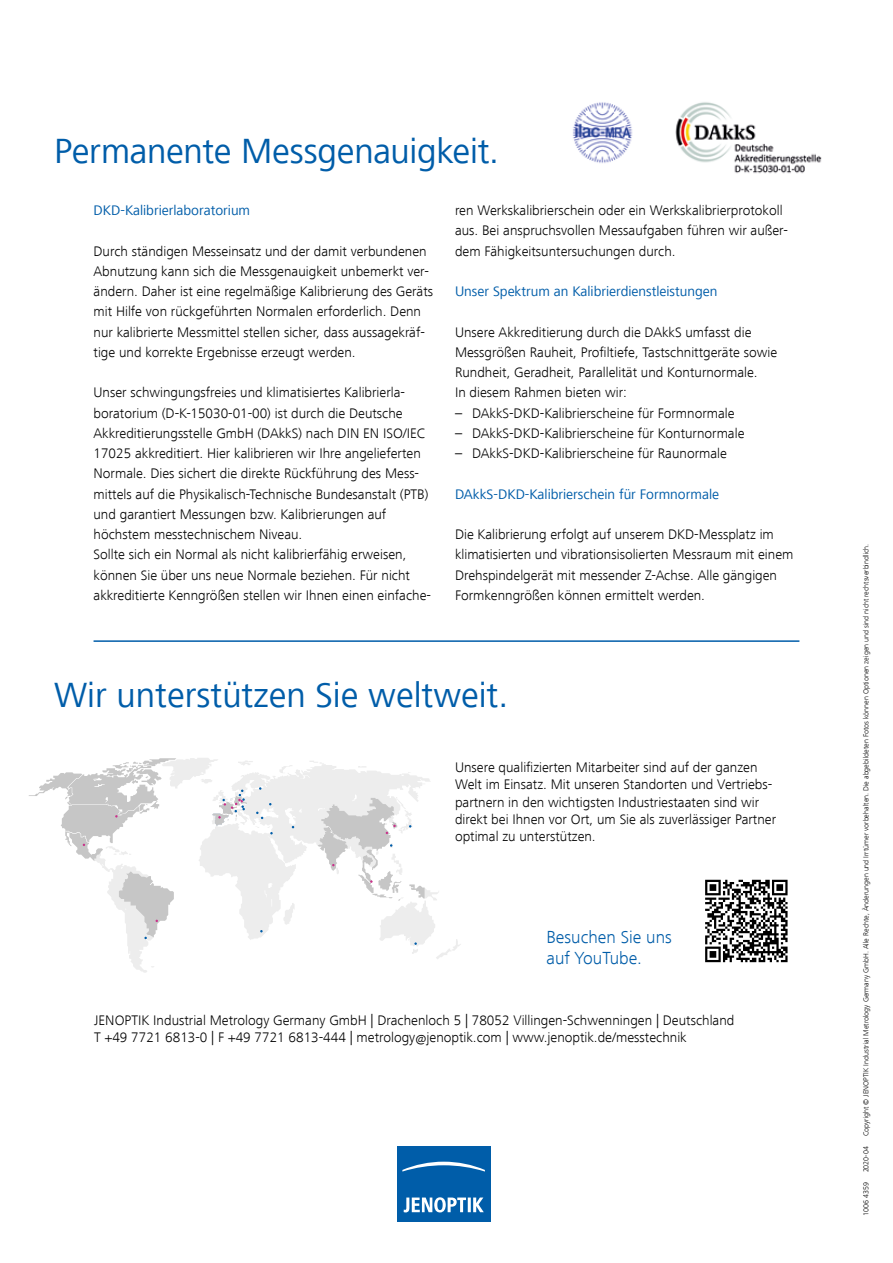
<style>
.page{position:relative;width:893px;height:1263px;background:#fff}
.page>*{position:absolute;margin:0;border:0;box-sizing:border-box;transform-origin:0 0}
.t1{font:36px "Frutiger Next LT";color:#005da9}
.t2{font:300 18px/21px "Frutiger Next LT";color:#005da9}
.t3{font:300 14.25px/20.2px "Frutiger Next LT";color:#000}
.t4{font:14.25px "Frutiger Next LT";color:#005da9}
.t5{font:300 7.5px "Frutiger Next LT";color:#000}
</style>
<div class="page">
<svg style="left:28px;top:758px;width:433px;height:215px"></svg>
<div style="left:397px;top:1147px;width:93px;height:75px;background:#005da9"></div>
<svg style="left:402px;top:1162px;width:83px;height:9px"></svg>
<svg style="left:404px;top:1197px;width:80px;height:15px"></svg>
<hr style="left:94px;top:640px;width:705px;height:2px;background:#005da9">
<img style="left:675px;top:102px;width:147px;height:72px">
<img style="left:573px;top:102px;width:60px;height:61px">
<svg style="left:705px;top:879px;width:83px;height:84px"></svg>
<svg style="left:705px;top:880px;width:82px;height:82px"></svg>
<h1 class="t1" style="left:54px;top:131px;width:447px">Permanente Messgenauigkeit.</h1>
<p class="t4" style="left:94px;top:202px;width:158px">DKD-Kalibrierlaboratorium</p>
<p class="t3" style="left:94px;top:241px;width:341px">Durch ständigen Messeinsatz und der damit verbundenen Abnutzung kann sich die Messgenauigkeit unbemerkt ver&shy;ändern. Daher ist eine regelmäßige Kalibrierung des Geräts mit Hilfe von rückgeführten Normalen erforderlich. Denn nur kalibrierte Messmittel stellen sicher, dass aussagekräf&shy;tige und korrekte Ergebnisse erzeugt werden.</p>
<p class="t3" style="left:94px;top:382px;width:339px">Unser schwingungsfreies und klimatisiertes Kalibrierla&shy;boratorium (D-K-15030-01-00) ist durch die Deutsche Akkreditierungsstelle GmbH (DAkkS) nach DIN EN ISO/IEC 17025 akkreditiert. Hier kalibrieren wir Ihre angelieferten Normale. Dies sichert die direkte Rückführung des Mess&shy;mittels auf die Physikalisch-Technische Bundesanstalt (PTB) und garantiert Messungen bzw. Kalibrierungen auf höchstem messtechnischem Niveau.<br>Sollte sich ein Normal als nicht kalibrierfähig erweisen, können Sie über uns neue Normale beziehen. Für nicht akkreditierte Kenngrößen stellen wir Ihnen einen einfache-</p>
<p class="t3" style="left:455px;top:200px;width:335px">ren Werkskalibrierschein oder ein Werkskalibrierprotokoll aus. Bei anspruchsvollen Messaufgaben führen wir außer&shy;dem Fähigkeitsuntersuchungen durch.</p>
<p class="t4" style="left:455px;top:283px;width:264px">Unser Spektrum an Kalibrierdienstleistungen</p>
<p class="t3" style="left:455px;top:322px;width:324px">Unsere Akkreditierung durch die DAkkS umfasst die Messgrößen Rauheit, Profiltiefe, Tastschnittgeräte sowie Rundheit, Geradheit, Parallelität und Konturnormale.<br>In diesem Rahmen bieten wir:</p>
<p class="t3" style="left:455px;top:403px;width:281px">– DAkkS-DKD-Kalibrierscheine für Formnormale</p>
<p class="t3" style="left:455px;top:423px;width:291px">– DAkkS-DKD-Kalibrierscheine für Konturnormale</p>
<p class="t3" style="left:455px;top:443px;width:273px">– DAkkS-DKD-Kalibrierscheine für Raunormale</p>
<p class="t4" style="left:455px;top:486px;width:266px">DAkkS-DKD-Kalibrierschein für Formnormale</p>
<p class="t3" style="left:455px;top:524px;width:340px">Die Kalibrierung erfolgt auf unserem DKD-Messplatz im klimatisierten und vibrationsisolierten Messraum mit einem Drehspindelgerät mit messender Z-Achse. Alle gängigen Formkenngrößen können ermittelt werden.</p>
<h1 class="t1" style="left:54px;top:675px;width:456px">Wir unterstützen Sie weltweit.</h1>
<p class="t3" style="left:455px;top:759px;width:323px;line-height:17.2px">Unsere qualifizierten Mitarbeiter sind auf der ganzen Welt im Einsatz. Mit unseren Standorten und Vertriebs&shy;partnern in den wichtigsten Industriestaaten sind wir direkt bei Ihnen vor Ort, um Sie als zuverlässiger Partner optimal zu unterstützen.</p>
<p class="t2" style="left:546px;top:927px;width:127px">Besuchen Sie uns auf YouTube.</p>
<p class="t3" style="left:94px;top:1011px;width:642px;line-height:17.2px">JENOPTIK Industrial Metrology Germany GmbH | Drachenloch 5 | 78052 Villingen-Schwenningen | Deutschland<br>T +49 7721 6813-0 | F +49 7721 6813-444 | metrology@jenoptik.com | www.jenoptik.de/messtechnik</p>
<p class="t5" style="left:862px;top:1136px;width:594px;rotate:-90deg">Copyright © JENOPTIK Industrial Metrology Germany GmbH. Alle Rechte, Änderungen und Irrtümer vorbehalten. Die abgebildeten Fotos können Optionen zeigen und sind nicht rechtsverbindlich.</p>
<p class="t5" style="left:862px;top:1172px;width:28px;rotate:-90deg">2020-04</p>
<p class="t5" style="left:862px;top:1216px;width:35px;rotate:-90deg">1006 4359</p>
</div>
